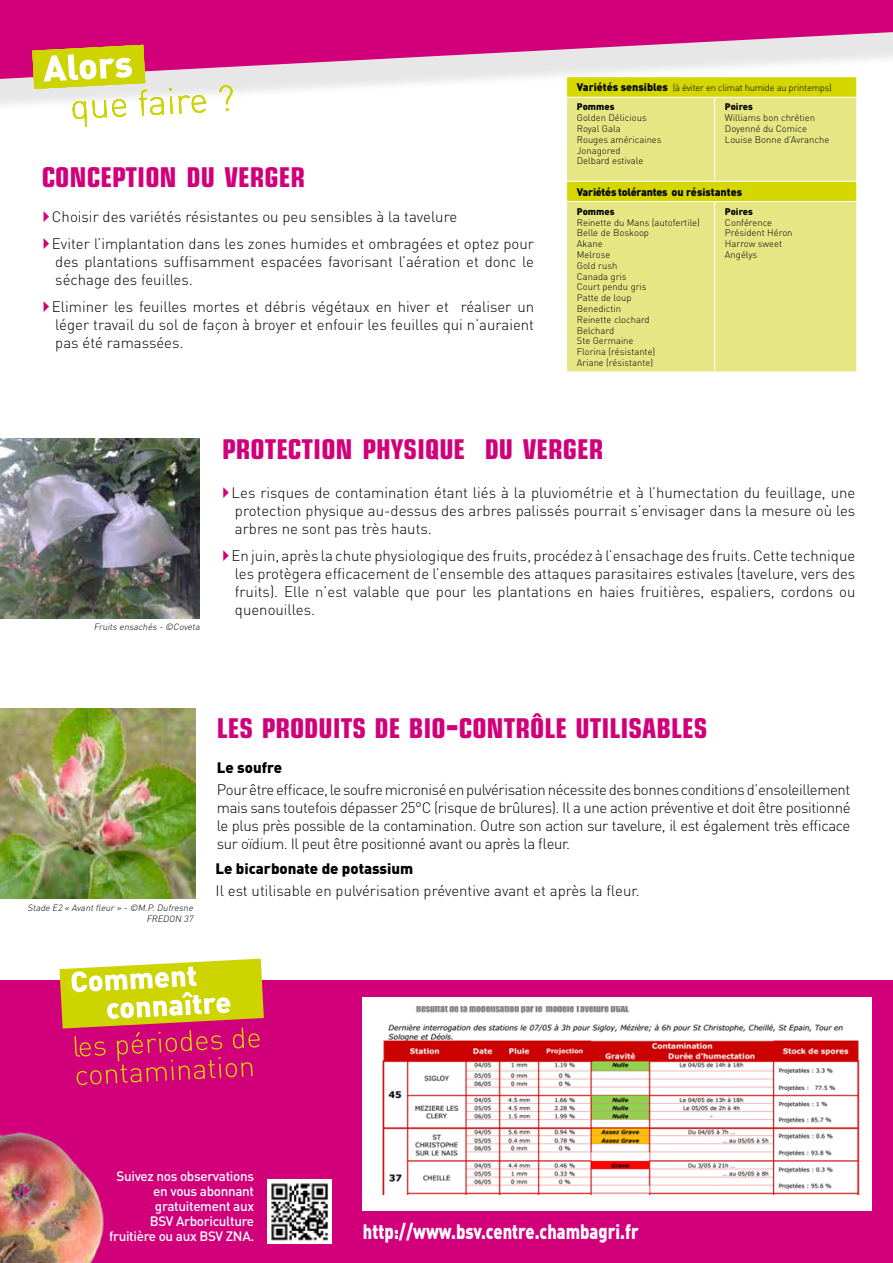
<style>
.page{position:relative;width:893px;height:1263px;background:#fff}
.page>*{position:absolute;margin:0;border:0;box-sizing:border-box;transform-origin:0 0}
.t1{font:700 condensed 27.3px "Eurostile LT Std";color:#d1007a}
.t2{font:900 20.7px "DIN Pro";color:#fff;scale:.8 1}
.t3{font:300 15px/18px "DIN Pro";color:#000;text-align:justify}
.t4{font:900 15px "DIN Pro";color:#000}
.t5{font:500 13.5px/15px "DIN Pro";letter-spacing:-.025em;color:#fff;text-align:right}
.t6{font:900 10.8px "DIN Pro";color:#000}
.t7{font:300 9.45px/10.8px "DIN Pro";color:#000}
.t8{font:300 9.45px/19.5px "DIN Pro";letter-spacing:-.025em;color:#000}
.t9{font:900 9.45px "DIN Pro";letter-spacing:-.01em;color:#000}
.t10{font:italic 300 9px/10.8px "DIN Pro";color:#000;text-align:right}
.s1{font-weight:900;font-size:10.8px}
.s2{font-weight:900}
.s3{font-size:39px}
</style>
<div class="page">
<div style="left:0;top:980px;width:893px;height:283px;background:#d1007a"></div>
<img style="left:0;top:708px;width:196px;height:191px">
<div style="left:0;top:0;width:893px;height:117px;background:#000;opacity:.1"></div>
<svg style="left:0;top:0;width:893px;height:79px;background:#d8469b"></svg>
<img style="left:0;top:1132px;width:104px;height:131px">
<svg style="left:60px;top:958px;width:204px;height:127px"></svg>
<img style="left:0;top:439px;width:200px;height:179px">
<div style="left:362px;top:997px;width:510px;height:214px;background:#fff"></div>
<img style="left:382px;top:1006px;width:478px;height:188px">
<div style="left:567px;top:202px;width:289px;height:170px;background:#e6e685"></div>
<hr style="left:566px;top:76px;width:149px;height:1px;background:#fff">
<hr style="left:715px;top:76px;width:142px;height:1px;background:#fff">
<svg style="left:566px;top:77px;width:291px;height:124px;background:#e1e25f"></svg>
<hr style="left:714px;top:202px;width:1px;height:170px;background:#fff">
<svg style="left:32px;top:45px;width:201px;height:82px"></svg>
<img style="left:268px;top:1179px;width:64px;height:64px">
<h1 class="t1" style="left:42px;top:161px;width:265px">CONCEPTION DU VERGER</h1>
<p class="t3" style="left:52px;top:203px;width:484px;line-height:26.5px">Choisir des variétés résistantes ou peu sensibles à la tavelure<br>Eviter l’implantation dans les zones humides et ombragées et optez pour</p>
<p class="t3" style="left:55px;top:252px;width:480px">des plantations suffisamment espacées favorisant l’aération et donc le séchage des feuilles.</p>
<p class="t3" style="left:52px;top:296px;width:484px">Eliminer les feuilles mortes et débris végétaux en hiver et réaliser un léger travail du sol de façon à broyer et enfouir les feuilles qui n’auraient pas été ramassées.</p>
<p class="t8" style="left:577px;top:77px;width:256px"><span class="s1">Variétés sensibles</span> (à éviter en climat humide au printemps)<br><span class="s2">Pommes</span></p>
<p class="t7" style="left:577px;top:112px;width:86px">Golden Délicious<br>Royal Gala<br>Rouges américaines<br>Jonagored<br>Delbard estivale</p>
<p class="t9" style="left:725px;top:101px;width:29px">Poires</p>
<p class="t7" style="left:725px;top:112px;width:106px">Williams bon chrétien<br>Doyenné du Comice<br>Louise Bonne d’Avranche</p>
<p class="t6" style="left:577px;top:184px;width:167px">Variétés tolérantes ou résistantes</p>
<p class="t9" style="left:577px;top:205px;width:39px">Pommes</p>
<p class="t7" style="left:577px;top:216px;width:124px">Reinette du Mans (autofertile)<br>Belle de Boskoop<br>Akane<br>Melrose<br>Gold rush<br>Canada gris<br>Court pendu gris<br>Patte de loup<br>Benedictin<br>Reinette clochard<br>Belchard<br>Ste Germaine<br>Florina (résistante)<br>Ariane (résistante)</p>
<p class="t9" style="left:725px;top:205px;width:29px">Poires</p>
<p class="t7" style="left:725px;top:216px;width:69px">Conférence<br>Président Héron<br>Harrow sweet<br>Angélys</p>
<p class="t10" style="left:94px;top:621px;width:110px">Fruits ensachés - ©Coveta</p>
<h1 class="t1" style="left:222px;top:433px;width:383px">PROTECTION PHYSIQUE DU VERGER</h1>
<p class="t3" style="left:232px;top:483px;width:625px">Les risques de contamination étant liés à la pluviométrie et à l’humectation du feuillage, une protection physique au-dessus des arbres palissés pourrait s’envisager dans la mesure où les arbres ne sont pas très hauts.</p>
<p class="t3" style="left:232px;top:546px;width:625px">En juin, après la chute physiologique des fruits, procédez à l’ensachage des fruits. Cette technique les protègera efficacement de l’ensemble des attaques parasitaires estivales (tavelure, vers des fruits). Elle n’est valable que pour les plantations en haies fruitières, espaliers, cordons ou quenouilles.</p>
<p class="t10" style="left:28px;top:902px;width:169px">Stade E2 « Avantfleur» - ©M.P.Dufresne<br>FREDON 37</p>
<h1 class="t1" style="left:217px;top:712px;width:492px">LES PRODUITS DE BIO<span class="s3">-</span>CONTRÔLE UTILISABLES</h1>
<p class="t4" style="left:217px;top:757px;width:67px">Le soufre</p>
<p class="t3" style="left:217px;top:780px;width:635px">Pour être efficace, le soufre micronisé en pulvérisation nécessite des bonnes conditions d’ensoleillement mais sans toutefois dépasser 25°C (risque de brûlures). Il a une action préventive et doit être positionné le plus près possible de la contamination. Outre son action sur tavelure, il est également très efficace sur oïdium. Il peut être positionné avant ou après la fleur.</p>
<p class="t4" style="left:216px;top:858px;width:199px">Le bicarbonate de potassium</p>
<p class="t3" style="left:216px;top:881px;width:426px">Il est utilisable en pulvérisation préventive avant et après la fleur.</p>
<p class="t5" style="left:109px;top:1168px;width:147px">Suivez nos observations en vous abonnant gratuitement aux<br>BSV Arboriculture fruitière ou aux BSV ZNA.</p>
<h2 class="t2" style="left:363px;top:1218px;width:346px">http://www.bsv.centre.chambagri.fr</h2>
</div>
